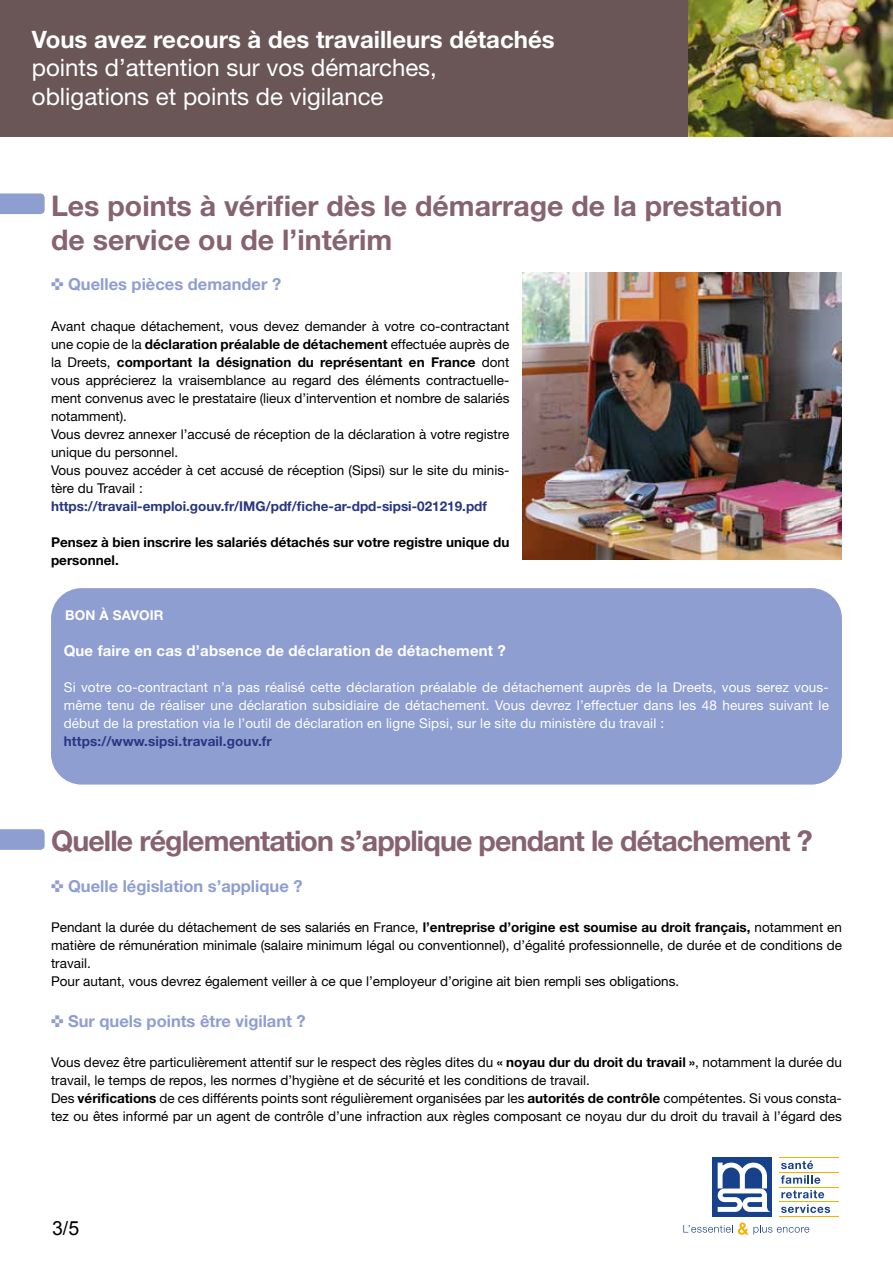
<style>
.page{position:relative;width:893px;height:1263px;background:#fff}
.page>*{position:absolute;margin:0;border:0;box-sizing:border-box;transform-origin:0 0}
.t1{font:700 28.5px/34.2px "Helvetica Neue LT";color:#876271}
.t2{font:700 28.5px "Helvetica Neue LT";letter-spacing:-.03em;color:#876271}
.t3{font:24px/28.8px "Helvetica Neue LT";color:#fff}
.t4{font:700 24px "Helvetica Neue LT";color:#fff}
.t5{font:19.5px "Arial";color:#000}
.t6{font:700 16.5px "Helvetica Neue LT";color:#8e9ed1}
.t7{font:700 15px "Helvetica Neue LT";letter-spacing:.01em;color:#fff}
.t8{font:13.5px/18px "Helvetica Neue LT";color:#000}
.t9{font:13.5px/18px "Helvetica Neue LT";letter-spacing:.01em;color:#fff;text-align:justify}
.t10{font:700 13.5px "Helvetica Neue LT";color:#283583}
.t11{font:700 13.5px/18px "Helvetica Neue LT";color:#000}
.t12{font:700 13.5px "Helvetica Neue LT";letter-spacing:.01em;color:#fff}
.s1{font-weight:700}
</style>
<div class="page">
<div style="left:0;top:0;width:893px;height:136px;background:#6a5557"></div>
<svg style="left:781px;top:1161px;width:32px;height:8px"></svg>
<svg style="left:781px;top:1175px;width:39px;height:9px"></svg>
<svg style="left:781px;top:1190px;width:43px;height:8px"></svg>
<svg style="left:781px;top:1204px;width:49px;height:9px"></svg>
<hr style="left:780px;top:1157px;width:59px;height:1px;background:#f9b000">
<hr style="left:780px;top:1172px;width:59px;height:1px;background:#f9b000">
<hr style="left:780px;top:1187px;width:59px;height:1px;background:#f9b000">
<hr style="left:780px;top:1201px;width:59px;height:1px;background:#f9b000">
<hr style="left:780px;top:1216px;width:59px;height:1px;background:#f9b000">
<div style="left:713px;top:1157px;width:59px;height:60px;background:#17428b"></div>
<svg style="left:718px;top:1162px;width:53px;height:50px"></svg>
<svg style="left:683px;top:1222px;width:126px;height:13px"></svg>
<svg style="left:0;top:193px;width:45px;height:21px"></svg>
<svg style="left:0;top:829px;width:45px;height:21px"></svg>
<img style="left:689px;top:0;width:204px;height:136px">
<img style="left:522px;top:273px;width:320px;height:286px">
<div style="left:51px;top:588px;width:791px;height:196px;background:#8e9ed1;border-radius:31px"></div>
<h2 class="t4" style="left:32px;top:24px;width:524px">Vous avez recours à des travailleurs détachés</h2>
<h2 class="t3" style="left:32px;top:53px;width:407px">points d’attention sur vos démarches, obligations et points de vigilance</h2>
<h1 class="t1" style="left:51px;top:188px;width:733px">Les points à vérifier dès le démarrage de la prestation de service ou de l’intérim</h1>
<p class="t6" style="left:51px;top:274px;width:232px">✜ Quelles pièces demander ?</p>
<p class="t8" style="left:51px;top:317px;width:460px">Avant chaque détachement, vous devez demander à votre co-contractant une copie de la <span class="s1">déclaration préalable de détachement</span> effectuée auprès de la Dreets, <span class="s1">comportant la désignation du représentant en France</span> dont vous apprécierez la vraisemblance au regard des éléments contractuelle&shy;ment convenus avec le prestataire (lieux d’intervention et nombre de salariés notamment).<br>Vous devrez annexer l’accusé de réception de la déclaration à votre registre unique du personnel.<br>Vous pouvez accéder à cet accusé de réception (Sipsi) sur le site du minis&shy;tère du Travail :</p>
<p class="t10" style="left:51px;top:498px;width:437px">https://travail-emploi.gouv.fr/IMG/pdf/fiche-ar-dpd-sipsi-021219.pdf</p>
<p class="t11" style="left:51px;top:533px;width:460px">Pensez à bien inscrire les salariés détachés sur votre registre unique du personnel.</p>
<p class="t12" style="left:65px;top:606px;width:100px">BON À SAVOIR</p>
<p class="t7" style="left:64px;top:641px;width:444px">Que faire en cas d’absence de déclaration de détachement ?</p>
<p class="t9" style="left:64px;top:678px;width:767px">Si votre co-contractant n’a pas réalisé cette déclaration préalable de détachement auprès de la Dreets, vous serez vous&shy;même tenu de réaliser une déclaration subsidiaire de détachement. Vous devrez l’effectuer dans les 48 heures suivant le début de la prestation via le l’outil de déclaration en ligne Sipsi, sur le site du ministère du travail :</p>
<p class="t10" style="left:64px;top:732px;width:210px">https://www.sipsi.travail.gouv.fr</p>
<h1 class="t2" style="left:51px;top:823px;width:763px">Quelle réglementation s’applique pendant le détachement ?</h1>
<p class="t6" style="left:51px;top:876px;width:253px">✜ Quelle législation s’applique ?</p>
<p class="t8" style="left:51px;top:918px;width:792px">Pendant la durée du détachement de ses salariés en France, <span class="s1">l’entreprise d’origine est soumise au droit français,</span> notamment en matière de rémunération minimale (salaire minimum légal ou conventionnel), d’égalité professionnelle, de durée et de conditions de travail.<br>Pour autant, vous devrez également veiller à ce que l’employeur d’origine ait bien rempli ses obligations.</p>
<p class="t6" style="left:51px;top:1011px;width:256px">✜ Sur quels points être vigilant ?</p>
<p class="t8" style="left:51px;top:1053px;width:792px">Vous devez être particulièrement attentif sur le respect des règles dites du <span class="s1">« noyau dur du droit du travail »</span>, notamment la durée du travail, le temps de repos, les normes d’hygiène et de sécurité et les conditions de travail.<br>Des <span class="s1">vérifications</span> de ces différents points sont régulièrement organisées par les <span class="s1">autorités de contrôle</span> compétentes. Si vous consta&shy;tez ou êtes informé par un agent de contrôle d’une infraction aux règles composant ce noyau dur du droit du travail à l’égard des</p>
<h3 class="t5" style="left:52px;top:1215px;width:29px">3/5</h3>
</div>
